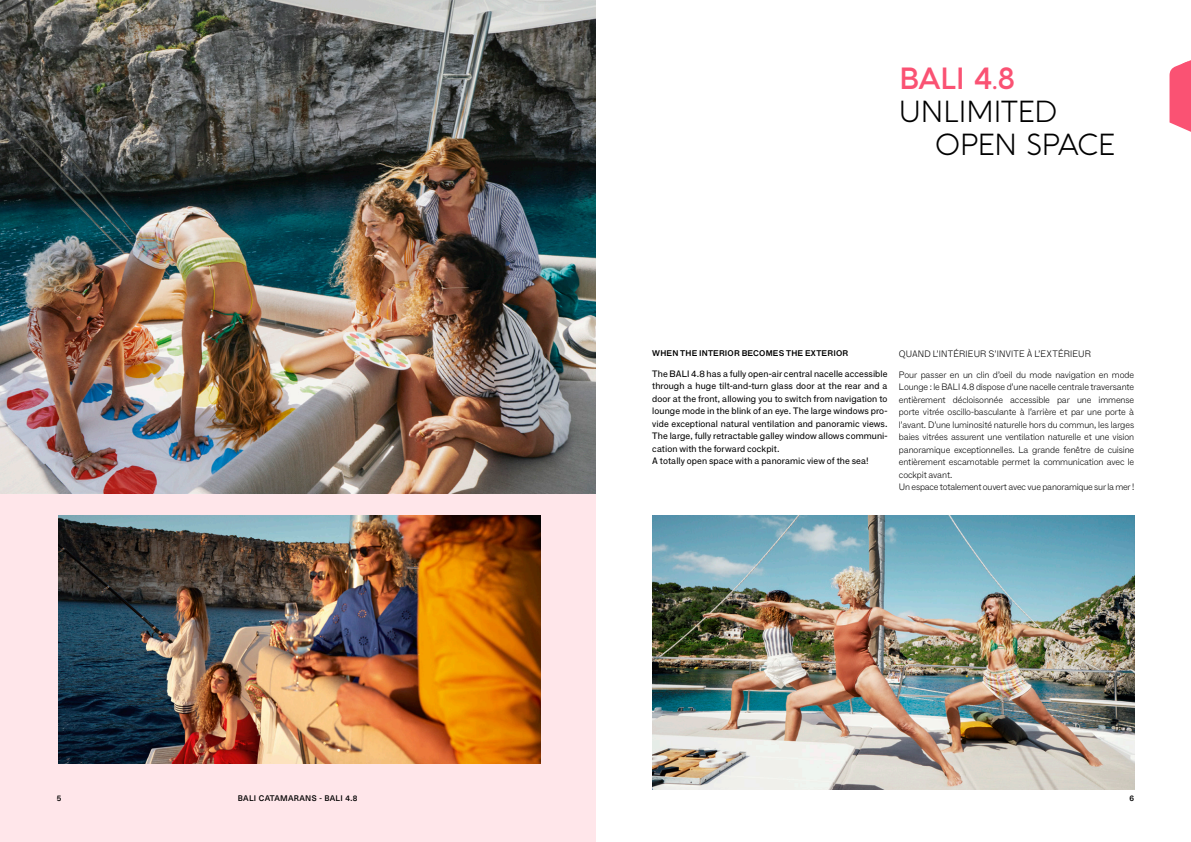
<style>
.page{position:relative;width:1191px;height:842px;background:#fff}
.page>*{position:absolute;margin:0;border:0;box-sizing:border-box;transform-origin:0 0}
.t1{font:300 30px "Aquawax Pro";letter-spacing:-.02em;color:#000}
.t2{font:300 30px "Aquawax Pro";letter-spacing:-.04em;color:#000}
.t3{font:600 30px "Aquawax Pro";color:#fa5273}
.t4{font:100 9px/12.5px "F Grotesk";letter-spacing:-.015em;color:#000}
.t5{font:9px/12.5px "F Grotesk";letter-spacing:.005em;color:#000}
.t6{font:100 9px "F Grotesk";letter-spacing:.015em;color:#000}
.t7{font:8px "F Grotesk Demi";letter-spacing:.02em;color:#000}
.t8{font:500 8px "Neue Haas Unica";letter-spacing:.03em;color:#000}
.s1{font-weight:300}
</style>
<div class="page">
<div style="left:0;top:421px;width:595px;height:421px;background:#ffe6ea"></div>
<img style="left:0;top:0;width:595px;height:494px">
<img style="left:59px;top:515px;width:481px;height:248px">
<img style="left:652px;top:515px;width:482px;height:274px">
<svg style="left:1169px;top:60px;width:22px;height:72px"></svg>
<h1 class="t3" style="left:899px;top:56px;width:118px">BALI 4<span class="s1">.</span>8</h1>
<h1 class="t1" style="left:899px;top:91px;width:159px">UNLIMITED</h1>
<h1 class="t2" style="left:935px;top:124px;width:182px">OPEN SPACE</h1>
<p class="t7" style="left:652px;top:347px;width:197px">WHEN THE INTERIOR BECOMES THE EXTERIOR</p>
<p class="t5" style="left:652px;top:367px;width:237px">The BALI 4.8 has a fully open-air central nacelle accessible through a huge tilt-and-turn glass door at the rear and a door at the front, allowing you to switch from navigation to lounge mode in the blink of an eye. The large windows pro&shy;vide exceptional natural ventilation and panoramic views.<br>The large, fully retractable galley window allows communi&shy;cation with the forward cockpit.<br>A totally open space with a panoramic view of the sea!</p>
<p class="t6" style="left:899px;top:347px;width:194px">QUAND L’INTÉRIEUR S’INVITE À L’EXTÉRIEUR</p>
<p class="t4" style="left:899px;top:368px;width:237px">Pour passer en un clin d’oeil du mode navigation en mode Lounge : le BALI 4.8 dispose d’une nacelle centrale traversante entièrement décloisonnée accessible par une immense porte vitrée oscillo-basculante à l’arrière et par une porte à l’avant. D’une luminosité naturelle hors du commun, les larges baies vitrées assurent une ventilation naturelle et une vision panoramique exceptionnelles. La grande fenêtre de cuisine entièrement escamotable permet la communication avec le cockpit avant.<br>Un espace totalement ouvert avec vue panoramique sur la mer !</p>
<p class="t8" style="left:57px;top:792px;width:6px">5</p>
<p class="t8" style="left:238px;top:792px;width:121px">BALI CATAMARANS - BALI 4.8</p>
<p class="t8" style="left:1129px;top:792px;width:6px">6</p>
</div>
